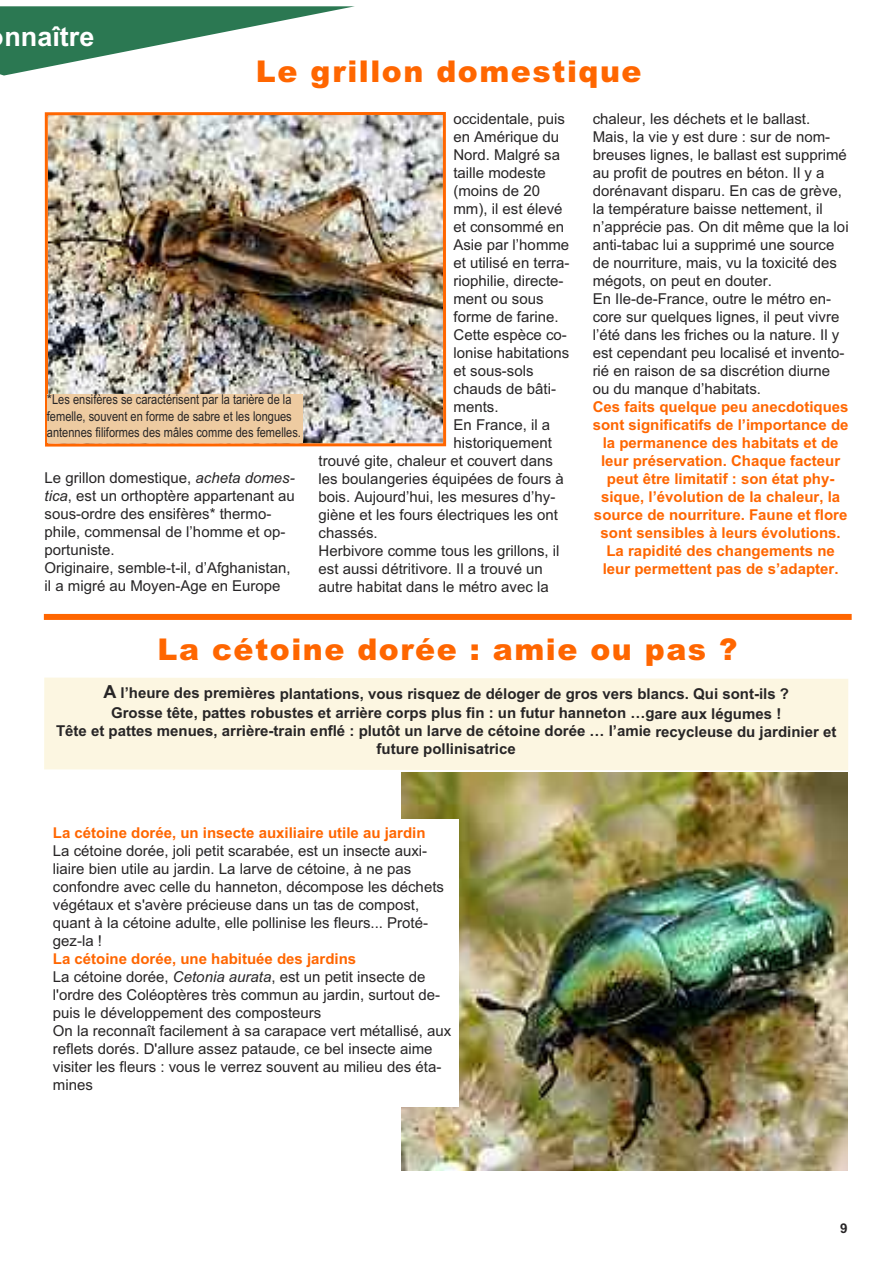
<style>
.page{position:relative;width:893px;height:1263px;background:#fff}
.page>*{position:absolute;margin:0;border:0;box-sizing:border-box;transform-origin:0 0}
.t1{font:900 30px "Arial";letter-spacing:.05em;color:#f60}
.t2{font:700 27px "Arial";color:#fff}
.t3{font:15px/18px "Arial";color:#272526}
.t4{font:700 15px/18px "Arial";color:#f60;text-align:center}
.t5{font:700 15px/19.4px "Arial";color:#272526;text-align:center}
.t6{font:13.5px/16.2px "Arial Narrow";color:#272526}
.t7{font:700 13.5px "Arial";color:#272526}
.s1{font-family:"Arial"}
.s2{font-style:italic}
.s3{font-size:18px}
.s4{font-weight:700;color:#f60}
</style>
<div class="page">
<img style="left:49px;top:116px;width:393px;height:327px">
<div style="left:45px;top:112px;width:401px;height:335px;border:3px solid #f60"></div>
<img style="left:402px;top:773px;width:445px;height:397px">
<div style="left:44px;top:677px;width:804px;height:94px;background:#fcf6e1"></div>
<div style="left:44px;top:614px;width:808px;height:6px;background:#f60"></div>
<div style="left:45px;top:820px;width:414px;height:287px;background:#fff"></div>
<svg style="left:0;top:6px;width:355px;height:70px"></svg>
<div style="left:47px;top:395px;width:255px;height:48px;background:#eecba1"></div>
<h2 class="t2" style="left:4px;top:21px;width:92px">nnaître</h2>
<h1 class="t1" style="left:256px;top:54px;width:387px">Le grillon domestique</h1>
<p class="t6" style="left:47px;top:392px;width:256px"><span class="s1">*</span>Les ensifères se caractérisent par la tarière de la femelle, souvent en forme de sabre et les longues antennes filiformes des mâles comme des femelles.</p>
<p class="t3" style="left:45px;top:469px;width:252px">Le grillon domestique, <span class="s2">acheta domes&shy;tica</span>, est un orthoptère appartenant au sous-ordre des ensifères* thermo&shy;phile, commensal de l’homme et op&shy;portuniste.<br>Originaire, semble-t-il, d’Afghanistan, il a migré au Moyen-Age en Europe</p>
<p class="t3" style="left:453px;top:110px;width:113px">occidentale, puis</p>
<p class="t3" style="left:453px;top:128px;width:107px">en Amérique du</p>
<p class="t3" style="left:453px;top:146px;width:108px">Nord. Malgré sa</p>
<p class="t3" style="left:453px;top:164px;width:94px">taille modeste</p>
<p class="t3" style="left:453px;top:182px;width:88px">(moins de 20</p>
<p class="t3" style="left:453px;top:200px;width:111px">mm), il est élevé</p>
<p class="t3" style="left:453px;top:218px;width:112px">et consommé en</p>
<p class="t3" style="left:453px;top:236px;width:117px">Asie par l’homme</p>
<p class="t3" style="left:453px;top:254px;width:117px">et utilisé en terra-</p>
<p class="t3" style="left:453px;top:272px;width:112px">riophilie, directe-</p>
<p class="t3" style="left:453px;top:290px;width:92px">ment ou sous</p>
<p class="t3" style="left:453px;top:308px;width:107px">forme de farine.</p>
<p class="t3" style="left:453px;top:326px;width:115px">Cette espèce co-</p>
<p class="t3" style="left:453px;top:344px;width:117px">lonise habitations</p>
<p class="t3" style="left:453px;top:362px;width:82px">et sous-sols</p>
<p class="t3" style="left:454px;top:380px;width:104px">chauds de bâti-</p>
<p class="t3" style="left:454px;top:398px;width:47px">ments.</p>
<p class="t3" style="left:454px;top:416px;width:98px">En France, il a</p>
<p class="t3" style="left:454px;top:434px;width:100px">historiquement</p>
<p class="t3" style="left:319px;top:452px;width:236px">trouvé gite, chaleur et couvert dans</p>
<p class="t3" style="left:319px;top:470px;width:247px">les boulangeries équipées de fours à</p>
<p class="t3" style="left:319px;top:488px;width:238px">bois. Aujourd’hui, les mesures d’hy-</p>
<p class="t3" style="left:319px;top:506px;width:241px">giène et les fours électriques les ont</p>
<p class="t3" style="left:319px;top:524px;width:61px">chassés.</p>
<p class="t3" style="left:319px;top:542px;width:242px">Herbivore comme tous les grillons, il</p>
<p class="t3" style="left:319px;top:560px;width:226px">est aussi détritivore. Il a trouvé un</p>
<p class="t3" style="left:319px;top:578px;width:232px">autre habitat dans le métro avec la</p>
<p class="t3" style="left:593px;top:110px;width:257px">chaleur, les déchets et le ballast.<br>Mais, la vie y est dure : sur de nom&shy;breuses lignes, le ballast est supprimé au profit de poutres en béton. Il y a dorénavant disparu. En cas de grève, la température baisse nettement, il n’apprécie pas. On dit même que la loi anti-tabac lui a supprimé une source de nourriture, mais, vu la toxicité des mégots, on peut en douter.<br>En Ile-de-France, outre le métro en&shy;core sur quelques lignes, il peut vivre l’été dans les friches ou la nature. Il y est cependant peu localisé et invento&shy;rié en raison de sa discrétion diurne ou du manque d’habitats.</p>
<p class="t4" style="left:593px;top:398px;width:257px">Ces faits quelque peu anecdotiques sont significatifs de l’importance de la permanence des habitats et de leur préservation. Chaque facteur peut être limitatif : son état phy&shy;sique, l’évolution de la chaleur, la source de nourriture. Faune et flore sont sensibles à leurs évolutions.<br>La rapidité des changements ne leur permettent pas de s’adapter.</p>
<h1 class="t1" style="left:158px;top:633px;width:581px">La cétoine dorée : amie ou pas ?</h1>
<p class="t5" style="left:103px;top:684px;width:687px"><span class="s3">A</span> l’heure des premières plantations, vous risquez de déloger de gros vers blancs. Qui sont-ils ?<br>Grosse tête, pattes robustes et arrière corps plus fin : un futur hanneton …gare aux légumes !</p>
<p class="t5" style="left:56px;top:722px;width:782px;line-height:18px">Tête et pattes menues, arrière-train enflé : plutôt un larve de cétoine dorée … l’amie recycleuse du jardinier et future pollinisatrice</p>
<p class="t4" style="left:53px;top:824px;width:374px">La cétoine dorée, un insecte auxiliaire utile au jardin</p>
<p class="t3" style="left:53px;top:842px;width:393px">La cétoine dorée, joli petit scarabée, est un insecte auxi&shy;liaire bien utile au jardin. La larve de cétoine, à ne pas confondre avec celle du hanneton, décompose les déchets végétaux et s'avère précieuse dans un tas de compost, quant à la cétoine adulte, elle pollinise les fleurs... Proté&shy;gez-la !</p>
<p class="t3" style="left:53px;top:950px;width:400px"><span class="s4">La cétoine dorée, une habituée des jardins<br></span>La cétoine dorée, <span class="s2">Cetonia aurata</span>, est un petit insecte de l'ordre des Coléoptères très commun au jardin, surtout de&shy;puis le développement des composteurs<br>On la reconnaît facilement à sa carapace vert métallisé, aux reflets dorés. D'allure assez pataude, ce bel insecte aime visiter les fleurs : vous le verrez souvent au milieu des éta&shy;mines</p>
<p class="t7" style="left:840px;top:1221px;width:9px">9</p>
</div>
